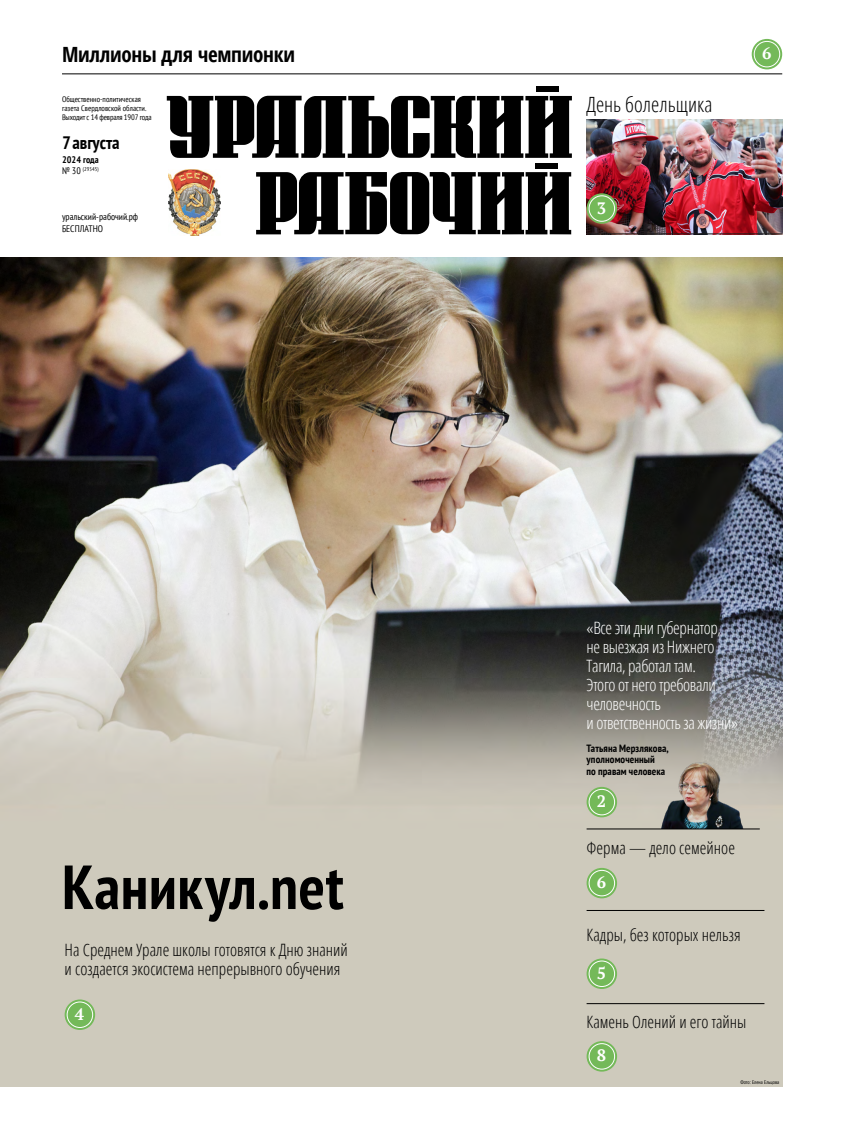
<style>
.page{position:relative;width:845px;height:1134px;background:#fff}
.page>*{position:absolute;margin:0;border:0;box-sizing:border-box;transform-origin:0 0}
.t1{font:700 condensed 62.1px "PT Sans";letter-spacing:.01em;color:#000}
.t2{font:700 condensed 21px "Open Sans";letter-spacing:-.015em;color:#000}
.t3{font:300 condensed 21px "Open Sans";color:#000}
.t4{font:700 condensed 18px "PT Sans";color:#000}
.t5{font:300 condensed 17px/19px "Open Sans";color:#000}
.t6{font:300 condensed 17px/19px "Open Sans";letter-spacing:-.02em;color:#fff}
.t7{font:700 16.5px "PT Serif";color:#fff}
.t8{font:700 condensed 10.5px/11.5px "PT Sans";letter-spacing:.01em;color:#000}
.t9{font:condensed 9.5px/11.5px "PT Sans";color:#000}
.t10{font:700 condensed 9.5px "PT Sans";color:#000}
.t11{font:condensed 8px/9px "PT Sans";color:#000}
.t12{font:condensed 5.5px "PT Sans";color:#000}
.t13{font:condensed 5.2px "PT Sans";color:#000}
.s1{font-size:9.5px}
</style>
<div class="page">
<img style="left:586px;top:119px;width:196px;height:114px">
<img style="left:0;top:257px;width:782px;height:829px">
<svg style="left:586px;top:193px;width:31px;height:31px"></svg>
<div style="left:588px;top:195px;width:27px;height:27px;border:1px solid #fff;border-radius:50%"></div>
<hr style="left:62px;top:73px;width:720px;height:1px;background:#000">
<img style="left:189px;top:234px;width:11px;height:2px">
<svg style="left:751px;top:39px;width:31px;height:30px"></svg>
<div style="left:754px;top:41px;width:26px;height:26px;border:1px solid #fff;border-radius:50%"></div>
<svg style="left:167px;top:86px;width:405px;height:148px"></svg>
<hr style="left:586px;top:233px;width:196px;height:1px;background:#1b1b1a">
<svg style="left:586px;top:787px;width:31px;height:30px"></svg>
<div style="left:588px;top:789px;width:27px;height:26px;border:1px solid #fff;border-radius:50%"></div>
<svg style="left:586px;top:868px;width:31px;height:30px"></svg>
<div style="left:588px;top:870px;width:27px;height:26px;border:1px solid #fff;border-radius:50%"></div>
<svg style="left:586px;top:958px;width:31px;height:31px"></svg>
<div style="left:588px;top:960px;width:27px;height:27px;border:1px solid #fff;border-radius:50%"></div>
<hr style="left:586px;top:910px;width:178px;height:1px;background:#000">
<svg style="left:586px;top:1041px;width:31px;height:31px"></svg>
<div style="left:588px;top:1043px;width:27px;height:26px;border:1px solid #fff;border-radius:50%"></div>
<hr style="left:586px;top:1003px;width:178px;height:1px;background:#000">
<svg style="left:65px;top:999px;width:30px;height:31px"></svg>
<div style="left:67px;top:1001px;width:26px;height:27px;border:1px solid #fff;border-radius:50%"></div>
<img style="left:647px;top:761px;width:100px;height:67px">
<hr style="left:586px;top:828px;width:174px;height:1px;background:#000">
<p class="t2" style="left:62px;top:40px;width:234px">Миллионы для чемпионки</p>
<p class="t7" style="left:762px;top:43px;width:11px">6</p>
<p class="t11" style="left:62px;top:94px;width:91px">Общественно-политическая газета Свердловской области.<br>Выходит с 14 февраля 1907 года</p>
<p class="t4" style="left:62px;top:131px;width:59px">7 августа</p>
<p class="t10" style="left:62px;top:153px;width:38px">2024 года</p>
<p class="t12" style="left:62px;top:166px;width:38px"><span class="s1">№ 30</span> (29545)</p>
<p class="t9" style="left:62px;top:211px;width:78px">уральский-рабочий.рф<br>БЕСПЛАТНО</p>
<h1 class="t1" style="left:62px;top:846px;width:283px">Каникул.net</h1>
<p class="t5" style="left:65px;top:939px;width:285px">На Среднем Урале школы готовятся к Дню знаний и создается экосистема непрерывного обучения</p>
<p class="t7" style="left:75px;top:1003px;width:11px">4</p>
<p class="t3" style="left:586px;top:91px;width:127px">День болельщика</p>
<p class="t7" style="left:597px;top:197px;width:11px">3</p>
<p class="t6" style="left:586px;top:618px;width:153px">«Все эти дни губернатор, не выезжая из Нижнего<br>Тагила, работал там.<br>Этого от него требовали человечность<br>и ответственность за жизни»</p>
<p class="t8" style="left:586px;top:742px;width:84px">Татьяна Мерзлякова, уполномоченный<br>по правам человека</p>
<p class="t7" style="left:597px;top:790px;width:11px">2</p>
<p class="t5" style="left:586px;top:838px;width:150px">Ферма — дело семейное</p>
<p class="t7" style="left:597px;top:871px;width:11px">6</p>
<p class="t5" style="left:586px;top:925px;width:155px">Кадры, без которых нельзя</p>
<p class="t7" style="left:597px;top:962px;width:11px">5</p>
<p class="t5" style="left:586px;top:1012px;width:161px">Камень Олений и его тайны</p>
<p class="t7" style="left:597px;top:1045px;width:11px">8</p>
<p class="t13" style="left:740px;top:1079px;width:40px">Фото: Елена Ельцова</p>
</div>
